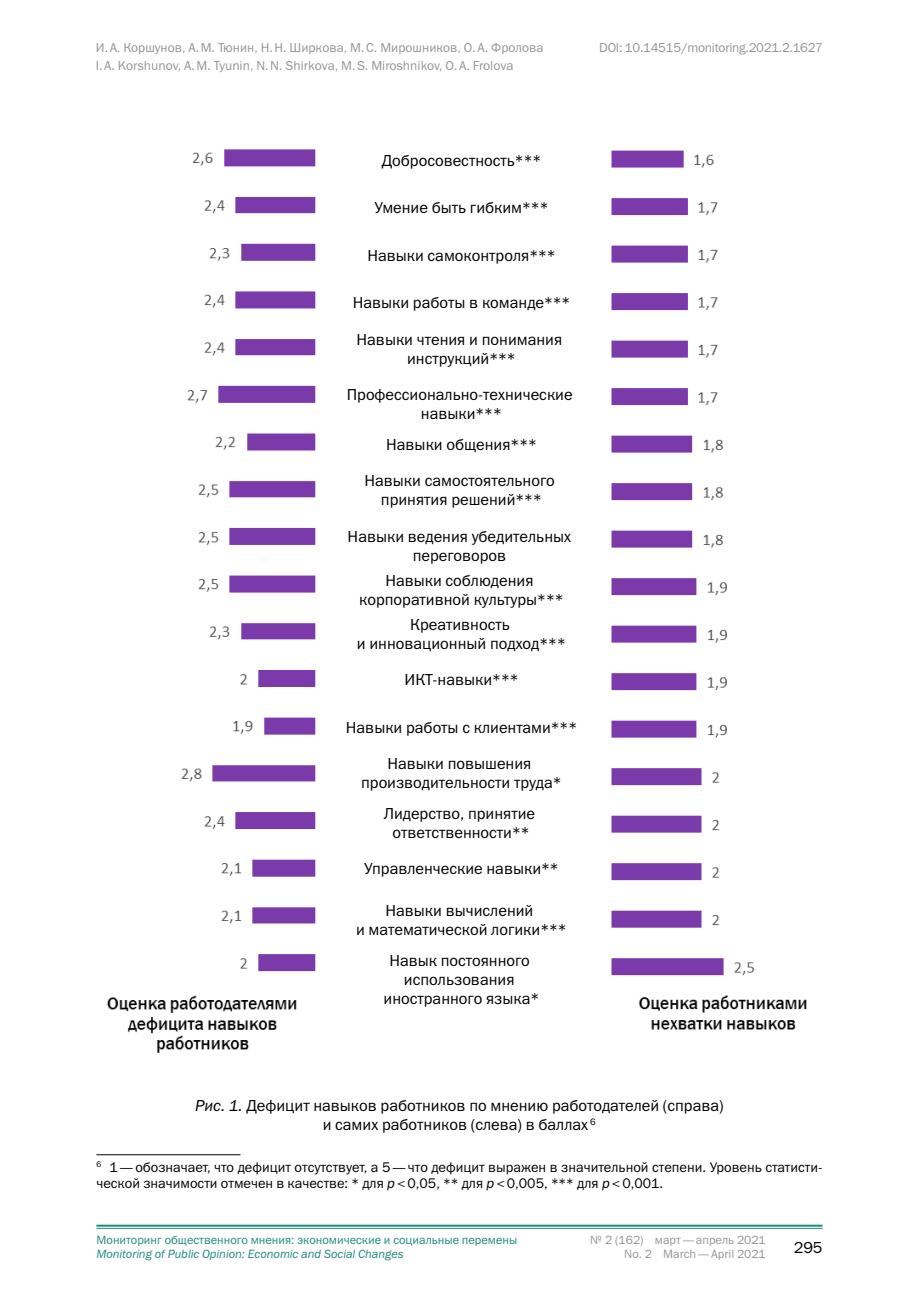
<style>
.page{position:relative;width:919px;height:1299px;background:#fff}
.page>*{position:absolute;margin:0;border:0;box-sizing:border-box;transform-origin:0 0}
.t1{font:16px/19.2px "Franklin Gothic ITC";color:#000;text-align:center}
.t2{font:14px/16.8px "Franklin Gothic ITC";color:#000}
.t3{font:13px "Franklin Gothic ITC";color:#959595}
.t4{font:13px "Franklin Gothic ITC";letter-spacing:-.02em;color:#959595}
.t5{font:12px "Franklin Gothic ITC";color:#208b7f}
.t6{font:italic 12px "Franklin Gothic ITC";color:#208b7f}
.t7{font:12px "Franklin Gothic ITC";color:#959595}
.s1{font-style:italic}
</style>
<div class="page">
<hr style="left:96px;top:1224px;width:726px;height:2px;background:#208b7f">
<hr style="left:96px;top:1227px;width:726px;height:1px;background:#208b7f">
<img style="left:107px;top:149px;width:209px;height:904px">
<img style="left:611px;top:150px;width:196px;height:880px">
<hr style="left:96px;top:1154px;width:144px;height:1px;background:#000">
<p class="t3" style="left:96px;top:39px;width:449px">И.А. Коршунов, А.М. Тюнин, Н.Н. Ширкова, М.С. Мирошников, О.А. Фролова</p>
<p class="t4" style="left:599px;top:39px;width:225px">DOI: 10.14515/monitoring.2021.2.1627</p>
<p class="t3" style="left:96px;top:57px;width:419px">I.A. Korshunov, A.M. Tyunin, N.N. Shirkova, M.S. Miroshnikov, O.A. Frolova</p>
<p class="t1" style="left:382px;top:151px;width:161px">Добросовестность***</p>
<p class="t1" style="left:374px;top:198px;width:175px">Умение быть гибким***</p>
<p class="t1" style="left:367px;top:246px;width:190px">Навыки самоконтроля***</p>
<p class="t1" style="left:353px;top:293px;width:219px">Навыки работы в команде***</p>
<p class="t1" style="left:356px;top:329px;width:207px">Навыки чтения и понимания инструкций***</p>
<p class="t1" style="left:346px;top:385px;width:227px">Профессионально--технические навыки***</p>
<p class="t1" style="left:386px;top:435px;width:152px">Навыки общения***</p>
<p class="t1" style="left:364px;top:471px;width:192px">Навыки самостоятельного принятия решений***</p>
<p class="t1" style="left:347px;top:526px;width:225px">Навыки ведения убедительных переговоров</p>
<p class="t1" style="left:359px;top:570px;width:206px">Навыки соблюдения корпоративной культуры***</p>
<p class="t1" style="left:357px;top:614px;width:210px">Креативность<br>и инновационный подход***</p>
<p class="t1" style="left:404px;top:670px;width:115px">ИКТ-навыки***</p>
<p class="t1" style="left:346px;top:717px;width:233px">Навыки работы с клиентами***</p>
<p class="t1" style="left:361px;top:753px;width:202px">Навыки повышения производительности труда*</p>
<p class="t1" style="left:383px;top:803px;width:153px">Лидерство, принятие ответственности**</p>
<p class="t1" style="left:364px;top:859px;width:196px">Управленческие навыки**</p>
<p class="t1" style="left:356px;top:900px;width:212px">Навыки вычислений<br>и математической логики***</p>
<p class="t1" style="left:383px;top:950px;width:157px">Навык постоянного использования иностранного языка*</p>
<p class="t1" style="left:195px;top:1095px;width:529px"><span class="s1">Рис. 1.</span> Дефицит навыков работников по мнению работодателей (справа) и самих работников (слева) в баллах <sup>6</sup></p>
<p class="t2" style="left:96px;top:1158px;width:727px"><sup>6</sup> 1— обозначает, что дефицит отсутствует, а 5— что дефицит выражен в значительной степени. Уровень статисти&shy;ческой значимости отмечен в качестве: * для <span class="s1">p</span>&lt;0,05, ** для <span class="s1">p</span>&lt;0,005, *** для <span class="s1">p</span>&lt;0,001.</p>
<p class="t5" style="left:96px;top:1232px;width:422px">Мониторинг общественного мнения: экономические и социальные перемены</p>
<p class="t7" style="left:590px;top:1232px;width:177px">№ 2 (162) март—апрель 2021</p>
<p class="t6" style="left:96px;top:1247px;width:309px">Monitoring of Public Opinion: Economic and Social Changes</p>
<p class="t7" style="left:624px;top:1246px;width:143px">No. 2 March—April 2021</p>
<p class="t1" style="left:793px;top:1237px;width:30px">295</p>
</div>
